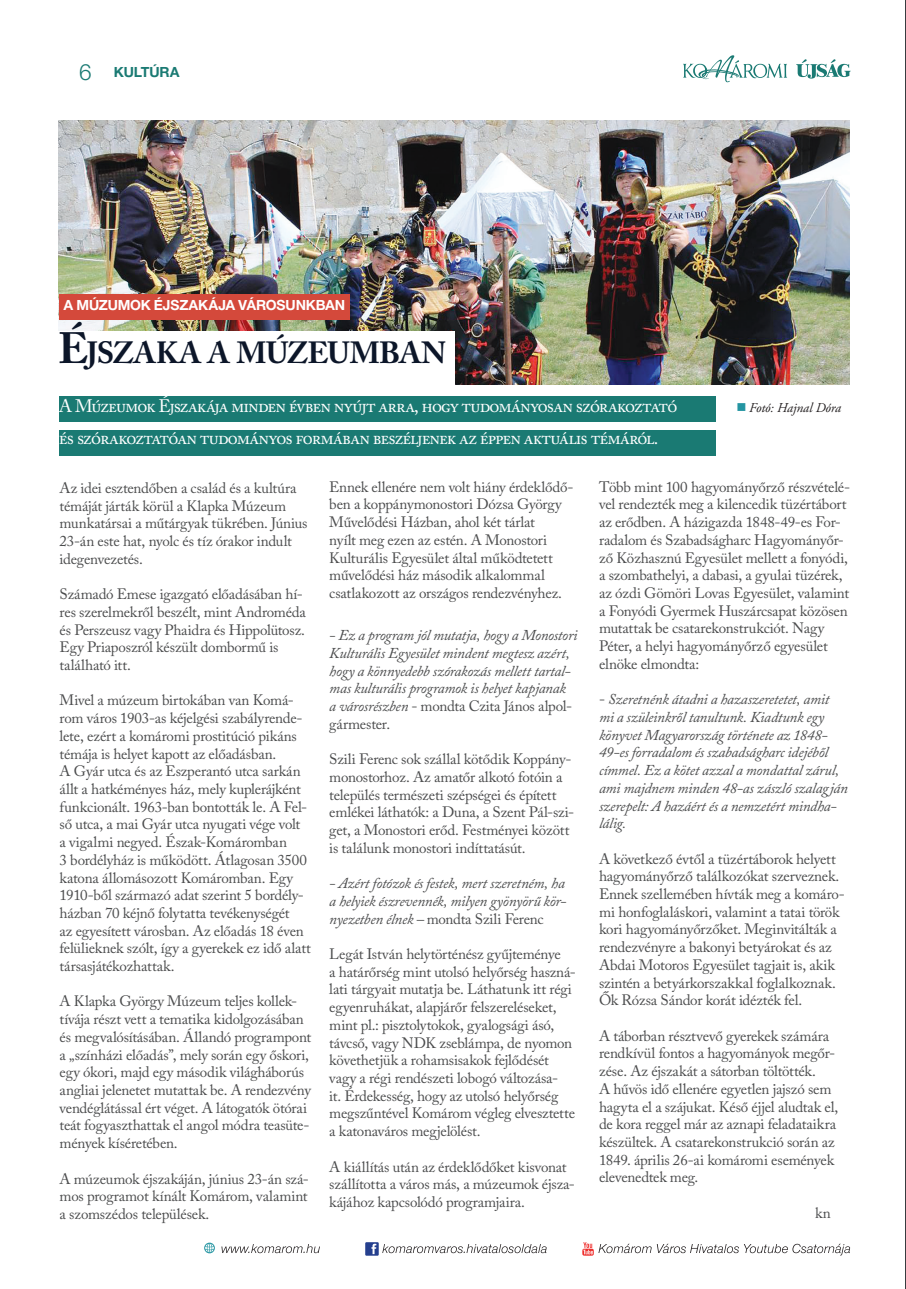
<style>
.page{position:relative;width:906px;height:1289px;background:#fff}
.page>*{position:absolute;margin:0;border:0;box-sizing:border-box;transform-origin:0 0}
.t1{font:700 30.45px "Adobe Caslon Pro";letter-spacing:-.025em;color:#0c1629}
.t2{font:18px/32.4px "Adobe Caslon Pro";letter-spacing:-.05em;color:#fff}
.t3{font:15px/17.7px "Adobe Caslon Pro";letter-spacing:-.02em;color:#4b4c4d}
.t4{font:italic 15px/17.7px "Adobe Caslon Pro";letter-spacing:-.015em;color:#4b4c4d}
.t5{font:700 15px "Nimbus San Nov TOT";letter-spacing:-.015em;color:#fff}
.t6{font:700 15px "Nimbus San Nov TOT";letter-spacing:-.01em;color:#1a7a73}
.t7{font:italic 13.5px "Adobe Garamond Pro";letter-spacing:-.005em;color:#231f20}
.s1{font-weight:400;font-size:24px}
.s2{font-size:43.5px}
.s3{font-style:normal}
</style>
<div class="page">
<svg style="left:582px;top:1242px;width:268px;height:13px"></svg>
<svg style="left:365px;top:1242px;width:181px;height:13px"></svg>
<svg style="left:221px;top:1244px;width:99px;height:9px"></svg>
<svg style="left:204px;top:1242px;width:11px;height:11px"></svg>
<svg style="left:683px;top:55px;width:104px;height:27px"></svg>
<svg style="left:796px;top:59px;width:54px;height:20px"></svg>
<hr style="left:905px;top:0;width:1px;height:1288px;background:#383c3f">
<img style="left:59px;top:121px;width:790px;height:263px">
<div style="left:58px;top:330px;width:397px;height:61px;background:#fff"></div>
<div style="left:59px;top:396px;width:656px;height:26px;background:#1a7a73"></div>
<div style="left:59px;top:430px;width:657px;height:25px;background:#1a7a73"></div>
<div style="left:59px;top:294px;width:291px;height:26px;background:#d4493b"></div>
<p class="t6" style="left:79px;top:63px;width:102px"><span class="s1">6</span> KULTÚRA</p>
<p class="t5" style="left:64px;top:296px;width:283px">A MÚZUMOK ÉJSZAKÁJA VÁROSUNKBAN</p>
<h1 class="t1" style="left:58px;top:335px;width:100px"><span class="s2">É</span>JSZAKA</h1>
<h1 class="t1" style="left:208px;top:335px;width:240px">A MÚZEUMBAN</h1>
<p class="t2" style="left:59px;top:389px;width:620px">A Múzeumok Éjszakája minden évben nyújt arra, hogy tudományosan szórakoztató és szórakoztatóan tudományos formában beszéljenek az éppen aktuális témáról.</p>
<p class="t7" style="left:749px;top:399px;width:93px">Fotó: Hajnal Dóra</p>
<p class="t3" style="left:60px;top:479px;width:249px">Az idei esztendőben a család és a kultúra témáját járták körül a Klapka Múzeum munkatársai a műtárgyak tükrében. Június 23-án este hat, nyolc és tíz órakor indult idegenvezetés.</p>
<p class="t3" style="left:60px;top:585px;width:248px">Számadó Emese igazgató előadásában hí&shy;res szerelmekről beszélt, mint Androméda és Perszeusz vagy Phaidra és Hippolütosz.<br>Egy Priaposzról készült dombormű is található itt.</p>
<p class="t3" style="left:60px;top:691px;width:253px">Mivel a múzeum birtokában van Komá&shy;rom város 1903-as kéjelgési szabályrende&shy;lete, ezért a komáromi prostitúció pikáns témája is helyet kapott az előadásban.<br>A Gyár utca és az Eszperantó utca sarkán állt a hatkéményes ház, mely kuplerájként funkcionált. 1963-ban bontották le. A Fel&shy;ső utca, a mai Gyár utca nyugati vége volt<br>a vigalmi negyed. Észak-Komáromban<br>3 bordélyház is működött. Átlagosan 3500 katona állomásozott Komáromban. Egy 1910-ből származó adat szerint 5 bordély&shy;házban 70 kéjnő folytatta tevékenységét<br>az egyesített városban. Az előadás 18 éven felülieknek szólt, így a gyerekek ez idő alatt társasjátékozhattak.</p>
<p class="t3" style="left:60px;top:992px;width:253px">A Klapka György Múzeum teljes kollek&shy;tívája részt vett a tematika kidolgozásában és megvalósításában. Állandó programpont a „színházi előadás”, mely során egy őskori, egy ókori, majd egy második világháborús angliai jelenetet mutattak be. A rendezvény vendéglátással ért véget. A látogatók ötórai teát fogyaszthattak el angol módra teasüte&shy;mények kíséretében.</p>
<p class="t3" style="left:60px;top:1169px;width:251px;text-align:justify">A múzeumok éjszakáján, június 23-án szá&shy;mos programot kínált Komárom, valamint a szomszédos települések.</p>
<p class="t3" style="left:329px;top:477px;width:246px">Ennek ellenére nem volt hiány érdeklődő&shy;ben a koppánymonostori Dózsa György Művelődési Házban, ahol két tárlat<br>nyílt meg ezen az estén. A Monostori Kulturális Egyesület által működtetett művelődési ház második alkalommal csatlakozott az országos rendezvényhez.</p>
<p class="t4" style="left:329px;top:626px;width:250px">- Ez a program jól mutatja, hogy a Monostori Kulturális Egyesület mindent megtesz azért, hogy a könnyedebb szórakozás mellett tartal&shy;mas kulturális programok is helyet kapjanak<br>a városrészben <span class="s3">- mondta Czita János alpol&shy;gármester.</span></p>
<p class="t3" style="left:329px;top:750px;width:246px">Szili Ferenc sok szállal kötődik Koppány&shy;monostorhoz. Az amatőr alkotó fotóin a település természeti szépségei és épített emlékei láthatók: a Duna, a Szent Pál-szi&shy;get, a Monostori erőd. Festményei között is találunk monostori indíttatásút.</p>
<p class="t4" style="left:329px;top:874px;width:239px;text-align:justify">- Azért fotózok és festek, mert szeretném, ha a helyiek észrevennék, milyen gyönyörű kör&shy;nyezetben élnek – <span class="s3">mondta Szili Ferenc</span></p>
<p class="t3" style="left:329px;top:945px;width:248px">Legát István helytörténész gyűjteménye<br>a határőrség mint utolsó helyőrség haszná&shy;lati tárgyait mutatja be. Láthatunk itt régi egyenruhákat, alapjárőr felszereléseket, mint pl.: pisztolytokok, gyalogsági ásó, távcső, vagy NDK zseblámpa, de nyomon követhetjük a rohamsisakok fejlődését vagy a régi rendészeti lobogó változása-<br>it. Érdekesség, hogy az utolsó helyőrség megszűntével Komárom végleg elvesztette a katonaváros megjelölést.</p>
<p class="t3" style="left:329px;top:1157px;width:247px">A kiállítás után az érdeklődőket kisvonat szállította a város más, a múzeumok éjsza&shy;kájához kapcsolódó programjaira.</p>
<p class="t3" style="left:599px;top:477px;width:253px">Több mint 100 hagyományőrző részvételé&shy;vel rendezték meg a kilencedik tüzértábort az erődben. A házigazda 1848-49-es For&shy;radalom és Szabadságharc Hagyományőr&shy;ző Közhasznú Egyesület mellett a fonyódi, a szombathelyi, a dabasi, a gyulai tüzérek, az ózdi Gömöri Lovas Egyesület, valamint a Fonyódi Gyermek Huszárcsapat közösen mutattak be csatarekonstrukciót. Nagy Péter, a helyi hagyományőrző egyesület elnöke elmondta:</p>
<p class="t4" style="left:599px;top:690px;width:250px"><span class="s3">-</span> Szeretnénk átadni a hazaszeretetet, amit mi a szüleinkről tanultunk. Kiadtunk egy könyvet Magyarország története az 1848- 49-es forradalom és szabadságharc idejéből címmel. Ez a kötet azzal a mondattal zárul, ami majdnem minden 48-as zászló szalagján szerepelt: A hazáért és a nemzetért mindha&shy;lálig.</p>
<p class="t3" style="left:599px;top:849px;width:247px">A következő évtől a tüzértáborok helyett hagyományőrző találkozókat szerveznek.<br>Ennek szellemében hívták meg a komáro&shy;mi honfoglaláskori, valamint a tatai török kori hagyományőrzőket. Meginvitálták a rendezvényre a bakonyi betyárokat és az Abdai Motoros Egyesület tagjait is, akik szintén a betyárkorszakkal foglalkoznak.<br>Ők Rózsa Sándor korát idézték fel.</p>
<p class="t3" style="left:599px;top:1026px;width:241px">A táborban résztvevő gyerekek számára rendkívül fontos a hagyományok megőr&shy;zése. Az éjszakát a sátorban töltötték.<br>A hűvös idő ellenére egyetlen jajszó sem hagyta el a szájukat. Késő éjjel aludtak el, de kora reggel már az aznapi feladataikra készültek. A csatarekonstrukció során az 1849. április 26-ai komáromi események elevenedtek meg.</p>
<p class="t3" style="left:815px;top:1203px;width:17px">kn</p>
</div>
